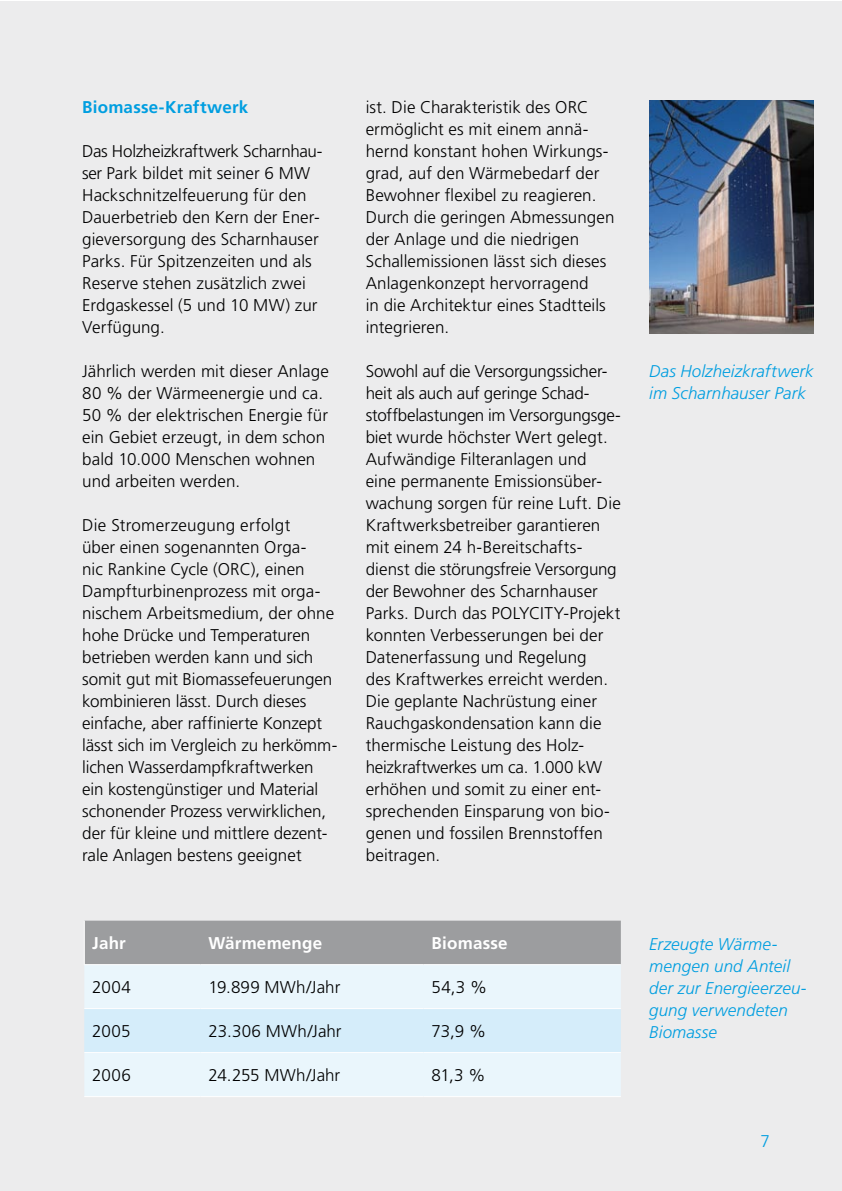
<style>
.page{position:relative;width:842px;height:1191px;background:#fff}
.page>*{position:absolute;margin:0;border:0;box-sizing:border-box;transform-origin:0 0}
.t1{font:300 17px/22px "Frutiger";letter-spacing:.005em;color:#000}
.t2{font:italic 300 17px/22px "Frutiger";letter-spacing:.005em;color:#009ee0}
.t3{font:700 17px "Frutiger";letter-spacing:.01em;color:#fff}
.t4{font:700 17px "Frutiger";letter-spacing:.01em;color:#009ee0}
</style>
<div class="page">
<div style="left:0;top:1px;width:842px;height:1190px;background:#ececed"></div>
<img style="left:649px;top:101px;width:165px;height:232px">
<div style="left:85px;top:920px;width:536px;height:44px;background:#9c9d9f"></div>
<div style="left:84px;top:965px;width:537px;height:131px;background:#eaf6fc"></div>
<div style="left:84px;top:1009px;width:537px;height:43px;background:#d5edfa"></div>
<hr style="left:84px;top:1008px;width:116px;height:1px;background:#fff">
<hr style="left:200px;top:1008px;width:224px;height:1px;background:#fff">
<hr style="left:424px;top:1008px;width:197px;height:1px;background:#fff">
<hr style="left:84px;top:1052px;width:116px;height:1px;background:#fff">
<hr style="left:200px;top:1052px;width:224px;height:1px;background:#fff">
<hr style="left:424px;top:1052px;width:197px;height:1px;background:#fff">
<hr style="left:84px;top:1096px;width:116px;height:1px;background:#fff">
<hr style="left:200px;top:1096px;width:224px;height:1px;background:#fff">
<hr style="left:424px;top:1096px;width:197px;height:1px;background:#fff">
<hr style="left:84px;top:920px;width:1px;height:44px;background:#fff">
<hr style="left:84px;top:964px;width:116px;height:1px;background:#fff">
<hr style="left:200px;top:964px;width:224px;height:1px;background:#fff">
<hr style="left:424px;top:964px;width:197px;height:1px;background:#fff">
<p class="t4" style="left:82px;top:97px;width:168px">Biomasse-Kraftwerk</p>
<p class="t1" style="left:82px;top:140px;width:242px">Das Holzheizkraftwerk Scharnhau&shy;ser Park bildet mit seiner 6 MW<br>Hackschnitzelfeuerung für den<br>Dauerbetrieb den Kern der Ener&shy;gieversorgung des Scharnhauser<br>Parks. Für Spitzenzeiten und als<br>Reserve stehen zusätzlich zwei<br>Erdgaskessel (5 und 10 MW) zur<br>Verfügung.</p>
<p class="t1" style="left:82px;top:360px;width:248px">Jährlich werden mit dieser Anlage<br>80 % der Wärmeenergie und ca.<br>50 % der elektrischen Energie für ein Gebiet erzeugt, in dem schon bald 10.000 Menschen wohnen und arbeiten werden.</p>
<p class="t1" style="left:82px;top:514px;width:257px">Die Stromerzeugung erfolgt<br>über einen sogenannten Orga-<br>nic Rankine Cycle (ORC), einen<br>Dampfturbinenprozess mit orga&shy;nischem Arbeitsmedium, der ohne hohe Drücke und Temperaturen betrieben werden kann und sich somit gut mit Biomassefeuerungen kombinieren lässt. Durch dieses einfache, aber raffinierte Konzept lässt sich im Vergleich zu herkömm&shy;lichen Wasserdampfkraftwerken ein kostengünstiger und Material schonender Prozess verwirklichen, der für kleine und mittlere dezent&shy;rale Anlagen bestens geeignet</p>
<p class="t1" style="left:366px;top:96px;width:250px">ist. Die Charakteristik des ORC ermöglicht es mit einem annä&shy;hernd konstant hohen Wirkungs&shy;grad, auf den Wärmebedarf der<br>Bewohner flexibel zu reagieren.<br>Durch die geringen Abmessungen der Anlage und die niedrigen<br>Schallemissionen lässt sich dieses<br>Anlagenkonzept hervorragend<br>in die Architektur eines Stadtteils integrieren.</p>
<p class="t1" style="left:366px;top:360px;width:257px">Sowohl auf die Versorgungssicher&shy;heit als auch auf geringe Schad&shy;stoffbelastungen im Versorgungsge&shy;biet wurde höchster Wert gelegt.<br>Aufwändige Filteranlagen und eine permanente Emissionsüber&shy;wachung sorgen für reine Luft. Die<br>Kraftwerksbetreiber garantieren mit einem 24 h-Bereitschafts&shy;dienst die störungsfreie Versorgung der Bewohner des Scharnhauser<br>Parks. Durch das POLYCITY-Projekt konnten Verbesserungen bei der<br>Datenerfassung und Regelung<br>des Kraftwerkes erreicht werden.<br>Die geplante Nachrüstung einer<br>Rauchgaskondensation kann die thermische Leistung des Holz&shy;heizkraftwerkes um ca. 1.000 kW erhöhen und somit zu einer ent&shy;sprechenden Einsparung von bio&shy;genen und fossilen Brennstoffen beitragen.</p>
<p class="t3" style="left:92px;top:933px;width:35px">Jahr</p>
<p class="t3" style="left:208px;top:933px;width:115px">Wärmemenge</p>
<p class="t3" style="left:432px;top:933px;width:78px">Biomasse</p>
<p class="t1" style="left:92px;top:976px;width:40px">2004</p>
<p class="t1" style="left:208px;top:976px;width:133px">19.899 MWh/Jahr</p>
<p class="t1" style="left:432px;top:976px;width:57px">54,3 %</p>
<p class="t1" style="left:92px;top:1020px;width:40px">2005</p>
<p class="t1" style="left:208px;top:1020px;width:135px">23.306 MWh/Jahr</p>
<p class="t1" style="left:432px;top:1020px;width:56px">73,9 %</p>
<p class="t1" style="left:92px;top:1064px;width:40px">2006</p>
<p class="t1" style="left:208px;top:1064px;width:133px">24.255 MWh/Jahr</p>
<p class="t1" style="left:432px;top:1064px;width:55px">81,3 %</p>
<p class="t2" style="left:649px;top:360px;width:166px">Das Holzheizkraftwerk im Scharnhauser Park</p>
<p class="t2" style="left:649px;top:932px;width:159px">Erzeugte Wärme&shy;mengen und Anteil der zur Energieerzeu&shy;gung verwendeten<br>Biomasse</p>
</div>
